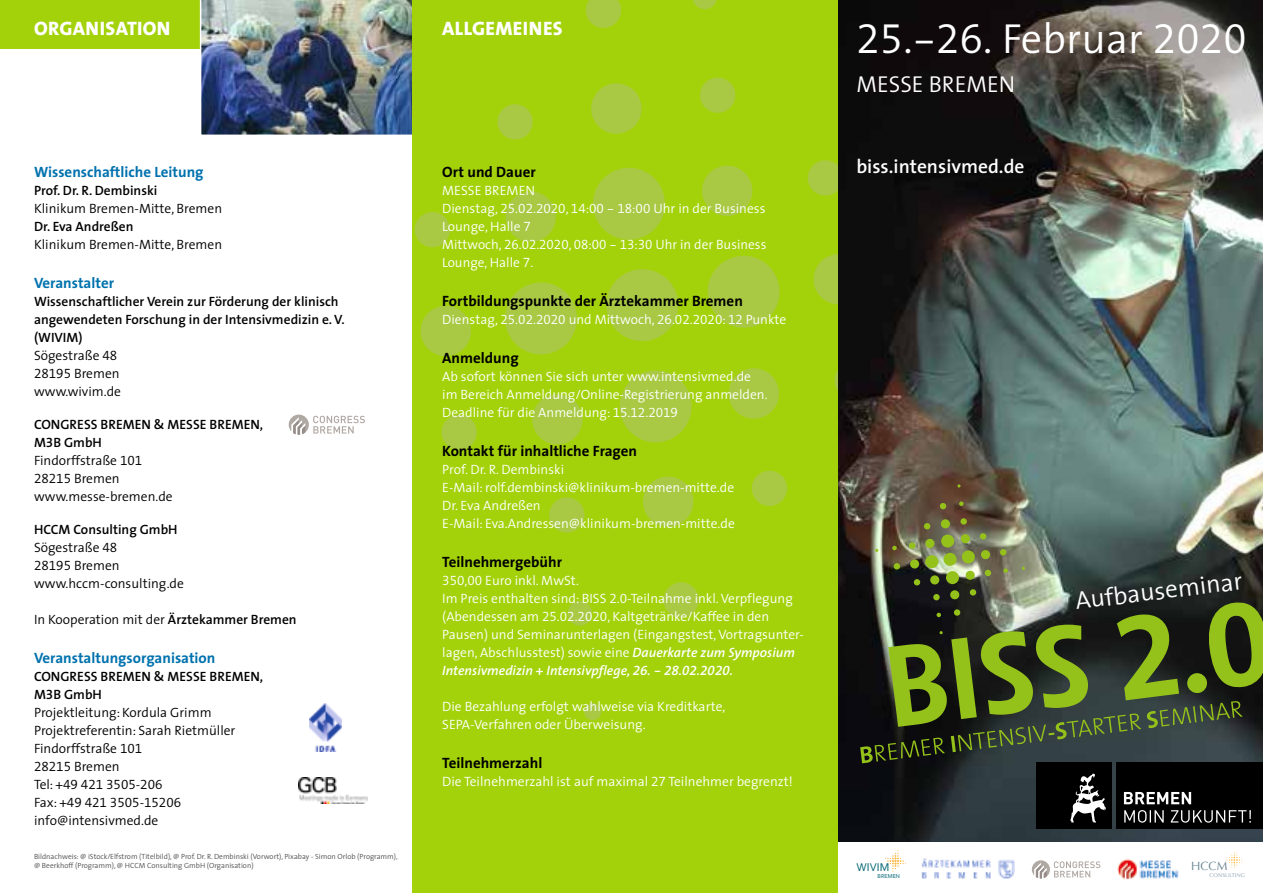
<style>
.page{position:relative;width:1263px;height:893px;background:#fff}
.page>*{position:absolute;margin:0;border:0;box-sizing:border-box;transform-origin:0 0}
.t1{font:42.3px "The Sans Semi Light Expert";letter-spacing:.005em;color:#fff}
.t2{font:300 25.05px "The Sans";color:#fff}
.t3{font:300 23.1px "The Sans";color:#fff}
.t4{font:800 19.5px "The Sans";letter-spacing:.02em;color:#fff}
.t5{font:600 19.5px "The Sans";color:#fff}
.t6{font:700 15px "The Sans";color:#000}
.t7{font:700 15px "The Sans";color:#0072ae}
.t8{font:300 13.5px/18px "The Sans";color:#fff}
.t9{font:300 13.5px/18px "The Sans";color:#000}
.t10{font:600 13.5px/18px "The Sans";color:#000}
.t11{font:13.5px/18px "The Sans Semi Light Expert";color:#000}
.t12{font:12px "Optima";color:#6a8593}
.t13{font:11.85px "Corbel";color:#016674}
.t14{font:300 7.5px/9px "The Sans";color:#4e4e4d}
.t15{font:5.85px "Corbel";color:#016674}
.t16{font:5.4px "Optima";letter-spacing:.01em;color:#879eab}
.s1{font-weight:300}
.s2{font-family:"The Sans Semi Light Expert";font-weight:400}
.s3{font-weight:600}
.s4{font-family:"The Sans Semi Bold Expert";font-weight:400}
.s5{font-family:"The Sans";font-weight:300}
.s6{font-weight:600;font-style:italic}
.s7{font-family:"The Sans Semi Bold Expert";font-weight:400;font-style:italic}
</style>
<div class="page">
<img style="left:838px;top:0;width:425px;height:842px">
<div style="left:0;top:0;width:209px;height:49px;background:#a3d20a"></div>
<img style="left:200px;top:0;width:212px;height:135px">
<svg style="left:892px;top:546px;width:5px;height:4px"></svg>
<div style="left:909px;top:542px;width:6px;height:7px;background:#94c11a;border-radius:50%"></div>
<div style="left:980px;top:533px;width:6px;height:7px;background:#94c11a;border-radius:50%"></div>
<div style="left:893px;top:563px;width:7px;height:7px;background:#94c11a;border-radius:50%"></div>
<div style="left:910px;top:559px;width:9px;height:10px;background:#94c11a;border-radius:50%"></div>
<div style="left:981px;top:550px;width:9px;height:9px;background:#94c11a;border-radius:50%"></div>
<div style="left:1000px;top:549px;width:7px;height:7px;background:#94c11a;border-radius:50%"></div>
<div style="left:914px;top:579px;width:6px;height:7px;background:#94c11a;border-radius:50%"></div>
<div style="left:984px;top:570px;width:7px;height:6px;background:#94c11a;border-radius:50%"></div>
<svg style="left:1003px;top:568px;width:5px;height:5px"></svg>
<div style="left:933px;top:594px;width:7px;height:7px;background:#94c11a;border-radius:50%"></div>
<div style="left:924px;top:523px;width:6px;height:7px;background:#94c11a;border-radius:50%"></div>
<div style="left:950px;top:590px;width:9px;height:10px;background:#94c11a;border-radius:50%"></div>
<svg style="left:940px;top:519px;width:10px;height:10px"></svg>
<svg style="left:940px;top:503px;width:6px;height:6px"></svg>
<div style="left:970px;top:589px;width:6px;height:7px;background:#94c11a;border-radius:50%"></div>
<svg style="left:925px;top:534px;width:50px;height:50px;background:#869952"></svg>
<div style="left:960px;top:518px;width:7px;height:7px;background:#94c11a;border-radius:50%"></div>
<svg style="left:959px;top:501px;width:5px;height:5px"></svg>
<svg style="left:957px;top:484px;width:4px;height:4px"></svg>
<svg style="left:860px;top:601px;width:403px;height:162px;background:#404f27"></svg>
<div style="left:412px;top:0;width:426px;height:893px;background:#a3d20a"></div>
<svg style="left:414px;top:212px;width:36px;height:36px"></svg>
<svg style="left:505px;top:191px;width:51px;height:51px"></svg>
<svg style="left:593px;top:167px;width:72px;height:73px"></svg>
<svg style="left:702px;top:165px;width:51px;height:51px"></svg>
<svg style="left:807px;top:160px;width:31px;height:36px"></svg>
<svg style="left:420px;top:305px;width:51px;height:52px"></svg>
<svg style="left:813px;top:254px;width:25px;height:51px"></svg>
<svg style="left:441px;top:414px;width:36px;height:36px"></svg>
<svg style="left:532px;top:394px;width:51px;height:51px"></svg>
<svg style="left:619px;top:370px;width:73px;height:73px"></svg>
<svg style="left:728px;top:368px;width:51px;height:51px"></svg>
<svg style="left:834px;top:370px;width:4px;height:21px"></svg>
<svg style="left:584px;top:703px;width:18px;height:18px"></svg>
<svg style="left:567px;top:601px;width:25px;height:25px"></svg>
<svg style="left:549px;top:497px;width:36px;height:36px"></svg>
<svg style="left:505px;top:282px;width:72px;height:73px"></svg>
<svg style="left:497px;top:104px;width:36px;height:36px"></svg>
<svg style="left:663px;top:582px;width:36px;height:36px"></svg>
<svg style="left:643px;top:476px;width:51px;height:51px"></svg>
<svg style="left:606px;top:269px;width:73px;height:72px"></svg>
<svg style="left:591px;top:83px;width:51px;height:51px"></svg>
<svg style="left:586px;top:0;width:35px;height:28px"></svg>
<svg style="left:752px;top:470px;width:35px;height:36px"></svg>
<svg style="left:707px;top:255px;width:73px;height:73px"></svg>
<svg style="left:700px;top:77px;width:36px;height:36px"></svg>
<svg style="left:693px;top:0;width:24px;height:10px"></svg>
<svg style="left:1224px;top:850px;width:21px;height:21px"></svg>
<img style="left:921px;top:858px;width:93px;height:21px">
<img style="left:1117px;top:859px;width:62px;height:21px">
<svg style="left:885px;top:850px;width:21px;height:22px"></svg>
<svg style="left:1032px;top:860px;width:68px;height:18px"></svg>
<div style="left:1116px;top:762px;width:147px;height:67px;background:#000"></div>
<svg style="left:1124px;top:810px;width:127px;height:13px"></svg>
<svg style="left:1124px;top:792px;width:67px;height:12px"></svg>
<div style="left:1036px;top:762px;width:76px;height:67px;background:#000"></div>
<svg style="left:1070px;top:774px;width:36px;height:48px"></svg>
<img style="left:310px;top:704px;width:32px;height:48px">
<img style="left:298px;top:777px;width:69px;height:26px">
<svg style="left:289px;top:415px;width:76px;height:20px"></svg>
<h3 class="t4" style="left:34px;top:12px;width:138px">ORGANISATION</h3>
<h3 class="t4" style="left:442px;top:12px;width:122px">ALLGEMEINES</h3>
<p class="t7" style="left:34px;top:159px;width:171px">Wissenschaftliche Leitung</p>
<p class="t10" style="left:34px;top:181px;width:125px">Prof. Dr. R. Dembinski</p>
<p class="t9" style="left:34px;top:199px;width:190px">Klinikum Bremen-Mitte, Bremen</p>
<p class="t10" style="left:34px;top:217px;width:101px">Dr. Eva Andreßen</p>
<p class="t9" style="left:34px;top:235px;width:190px">Klinikum Bremen-Mitte, Bremen</p>
<p class="t7" style="left:34px;top:270px;width:82px">Veranstalter</p>
<p class="t10" style="left:34px;top:292px;width:312px">Wissenschaftlicher Verein zur Förderung der klinisch angewendeten Forschung in der Intensivmedizin e. V. (WIVIM)<br><span class="s1">Sögestraße</span> <span class="s2">48<br>28195</span> <span class="s1">Bremen<br>www.wivim.de</span></p>
<p class="t9" style="left:34px;top:415px;width:231px"><span class="s3">CONGRESS BREMEN &amp; MESSE BREMEN,<br>M</span><span class="s4">3</span><span class="s3">B GmbH<br></span>Findorffstraße <span class="s2">101<br>28215</span> Bremen<br>www.messe-bremen.de</p>
<p class="t9" style="left:34px;top:520px;width:151px"><span class="s3">HCCM Consulting GmbH<br></span>Sögestraße <span class="s2">48<br>28195</span> Bremen www.hccm-consulting.de</p>
<p class="t9" style="left:34px;top:610px;width:264px">In Kooperation mit der <span class="s3">Ärztekammer Bremen</span></p>
<p class="t7" style="left:34px;top:645px;width:183px">Veranstaltungsorganisation</p>
<p class="t9" style="left:34px;top:667px;width:231px"><span class="s3">CONGRESS BREMEN &amp; MESSE BREMEN,<br>M</span><span class="s4">3</span><span class="s3">B GmbH<br></span>Projektleitung: Kordula Grimm<br>Projektreferentin: Sarah Rietmüller<br>Findorffstraße <span class="s2">101<br>28215</span> Bremen</p>
<p class="t11" style="left:34px;top:775px;width:149px"><span class="s5">Tel: +</span>49 421 3505<span class="s5">-</span>206<br><span class="s5">Fax: +</span>49 421 3505<span class="s5">-</span>15206</p>
<p class="t9" style="left:34px;top:811px;width:126px">info@intensivmed.de</p>
<p class="t14" style="left:34px;top:852px;width:365px">Bildnachweis: @ iStock/Elfstrom (Titelbild), @ Prof. Dr. R. Dembinski (Vorwort), Pixabay - Simon Orlob (Programm), @ Beerkhoff (Programm), @ HCCM Consulting GmbH (Organisation)</p>
<p class="t6" style="left:442px;top:159px;width:95px">Ort und Dauer</p>
<p class="t8" style="left:442px;top:181px;width:326px">MESSE BREMEN<br>Dienstag, <span class="s2">25</span>.<span class="s2">02</span>.<span class="s2">2020</span>, <span class="s2">14</span>:<span class="s2">00 - 18</span>:<span class="s2">00</span> Uhr in der Business<br>Lounge, Halle <span class="s2">7<br></span>Mittwoch, <span class="s2">26</span>.<span class="s2">02</span>.<span class="s2">2020</span>, <span class="s2">08</span>:<span class="s2">00 - 13</span>:<span class="s2">30</span> Uhr in der Business<br>Lounge, Halle <span class="s2">7</span>.</p>
<p class="t6" style="left:442px;top:288px;width:302px">Fortbildungspunkte der Ärztekammer Bremen</p>
<p class="t8" style="left:442px;top:310px;width:346px">Dienstag, <span class="s2">25</span>.<span class="s2">02</span>.<span class="s2">2020</span> und Mittwoch, <span class="s2">26</span>.<span class="s2">02</span>.<span class="s2">2020</span>: <span class="s2">12</span> Punkte</p>
<p class="t6" style="left:442px;top:345px;width:78px">Anmeldung</p>
<p class="t8" style="left:442px;top:367px;width:327px">Ab sofort können Sie sich unter www.intensivmed.de im Bereich Anmeldung/Online-Registrierung anmelden.<br>Deadline für die Anmeldung: <span class="s2">15</span>.<span class="s2">12</span>.<span class="s2">2019</span></p>
<p class="t6" style="left:442px;top:438px;width:196px">Kontakt für inhaltliche Fragen</p>
<p class="t8" style="left:442px;top:460px;width:294px">Prof. Dr. R. Dembinski<br>E-Mail: rolf.dembinski@klinikum-bremen-mitte.de Dr. Eva Andreßen<br>E-Mail: Eva.Andressen@klinikum-bremen-mitte.de</p>
<p class="t6" style="left:442px;top:549px;width:121px">Teilnehmergebühr</p>
<p class="t8" style="left:442px;top:571px;width:363px"><span class="s2">350</span>,<span class="s2">00</span> Euro inkl. MwSt.<br>Im Preis enthalten sind: BISS <span class="s2">2</span>.<span class="s2">0</span>-Teilnahme inkl. Verpflegung (Abendessen am <span class="s2">25</span>.<span class="s2">02</span>.<span class="s2">2020</span>, Kaltgetränke/Kaffee in den Pausen) und Seminarunterlagen (Eingangstest, Vortragsunter&shy;lagen, Abschlusstest) sowie eine <span class="s6">Dauerkarte zum Symposium Intensivmedizin + Intensivpflege,</span> <span class="s7">26. - 28.02.2020.</span></p>
<p class="t8" style="left:442px;top:697px;width:285px">Die Bezahlung erfolgt wahlweise via Kreditkarte,<br>SEPA-Verfahren oder Überweisung.</p>
<p class="t6" style="left:442px;top:750px;width:102px">Teilnehmerzahl</p>
<p class="t8" style="left:442px;top:772px;width:352px">Die Teilnehmerzahl ist auf maximal <span class="s2">27</span> Teilnehmer begrenzt!</p>
<h1 class="t1" style="left:856px;top:4px;width:392px">25.-26. <span class="s5">Februar</span> 2020</h1>
<h3 class="t3" style="left:856px;top:65px;width:160px">MESSE BREMEN</h3>
<h3 class="t5" style="left:856px;top:150px;width:170px">biss.intensivmed.de</h3>
<p class="t13" style="left:856px;top:860px;width:35px">WIVIM</p>
<p class="t15" style="left:877px;top:872px;width:24px">BREMEN</p>
<h2 class="t2" style="left:1073px;top:580px;width:169px;rotate:-7deg">Aufbauseminar</h2>
<p class="t12" style="left:1191px;top:859px;width:38px">HCCM</p>
<p class="t16" style="left:1209px;top:872px;width:37px">CONSULTING</p>
</div>
